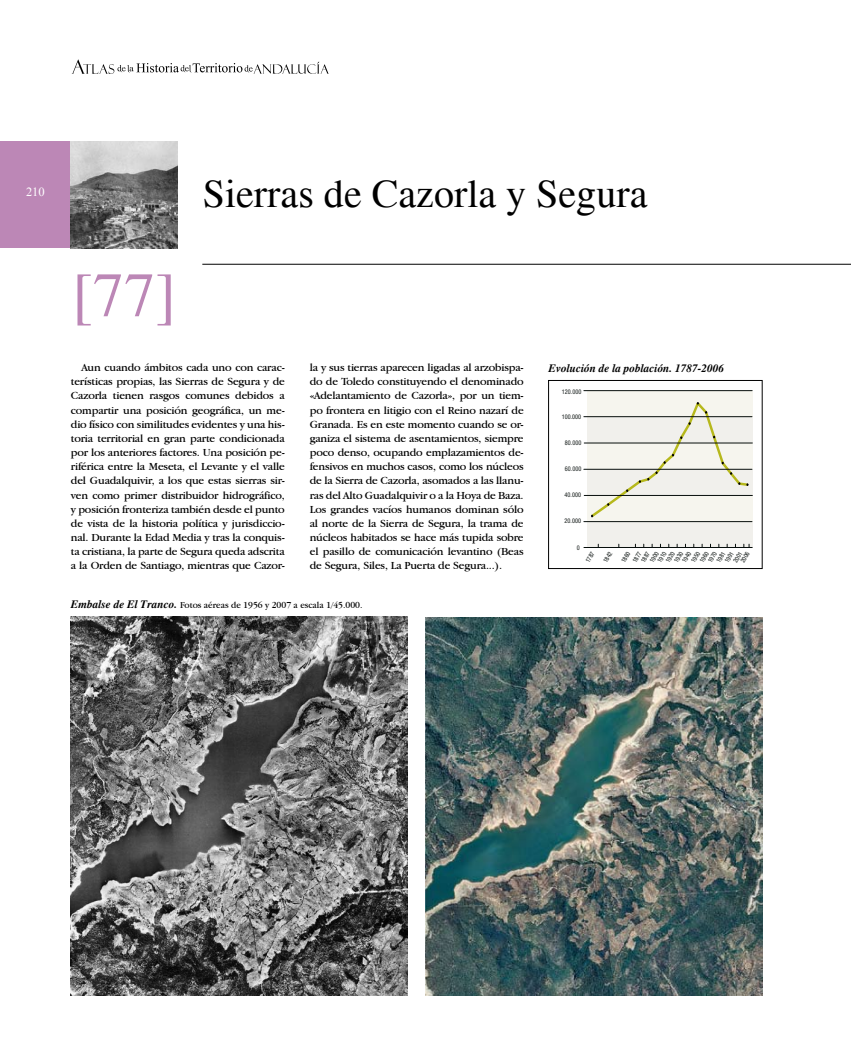
<style>
.page{position:relative;width:851px;height:1063px;background:#fff}
.page>*{position:absolute;margin:0;border:0;box-sizing:border-box;transform-origin:0 0}
.t1{font:62.5px "Times";color:#bc87b6}
.t2{font:40px "Times";color:#000}
.t3{font:12.5px "Times New Roman";color:#fff}
.t4{font:11.25px/14.1px "Garamond IT Cby BT";letter-spacing:-.015em;color:#000;text-align:justify}
.t5{font:italic 700 11.25px "Times";color:#000}
.t6{font:9.38px "Garamond IT Cby BT";color:#000;scale:.95 1}
.t7{font:condensed 6px/9.9px "Swiss 721 BT";color:#070e0c}
.s1{font-family:"Times";font-weight:700;font-style:italic;font-size:11.25px}
</style>
<div class="page">
<div style="left:0;top:142px;width:177px;height:106px;background:#bc87b6"></div>
<svg style="left:72px;top:60px;width:257px;height:14px"></svg>
<img style="left:71px;top:617px;width:336px;height:379px">
<img style="left:425px;top:617px;width:337px;height:379px">
<img style="left:71px;top:142px;width:106px;height:106px">
<div style="left:586px;top:522px;width:166px;height:25px;background:#f1f0ec"></div>
<hr style="left:584px;top:547px;width:167px;height:1px;background:#070e0c">
<div style="left:586px;top:417px;width:166px;height:26px;background:#f1f0ec"></div>
<div style="left:586px;top:496px;width:166px;height:25px;background:#f6f5ee"></div>
<div style="left:586px;top:391px;width:166px;height:26px;background:#f6f5ee"></div>
<hr style="left:583px;top:390px;width:169px;height:1px;background:#070e0c">
<hr style="left:583px;top:416px;width:168px;height:1px;background:#070e0c">
<hr style="left:584px;top:443px;width:168px;height:1px;background:#070e0c">
<hr style="left:584px;top:495px;width:168px;height:1px;background:#070e0c">
<hr style="left:583px;top:469px;width:168px;height:1px;background:#070e0c">
<hr style="left:583px;top:521px;width:168px;height:1px;background:#070e0c">
<svg style="left:588px;top:402px;width:162px;height:116px"></svg>
<div style="left:548px;top:380px;width:214px;height:189px;border:1px solid #000"></div>
<hr style="left:202px;top:264px;width:648px;height:1px;background:#000">
<p class="t3" style="left:26px;top:183px;width:20px">210</p>
<h1 class="t1" style="left:72px;top:260px;width:106px">[77]</h1>
<h2 class="t2" style="left:203px;top:171px;width:446px">Sierras de Cazorla y Segura</h2>
<p class="t4" style="left:71px;top:360px;width:215px;text-indent:11px">Aun cuando ámbitos cada uno con carac&shy;terísticas propias, las Sierras de Segura y de Cazorla tienen rasgos comunes debidos a compartir una posición geográfica, un me&shy;dio físico con similitudes evidentes y una his&shy;toria territorial en gran parte condicionada por los anteriores factores. Una posición pe&shy;riférica entre la Meseta, el Levante y el valle del Guadalquivir, a los que estas sierras sir&shy;ven como primer distribuidor hidrográfico, y posición fronteriza también desde el punto de vista de la historia política y jurisdiccio&shy;nal. Durante la Edad Media y tras la conquis&shy;ta cristiana, la parte de Segura queda adscrita a la Orden de Santiago, mientras que Cazor-</p>
<p class="t4" style="left:310px;top:360px;width:215px">la y sus tierras aparecen ligadas al arzobispa&shy;do de Toledo constituyendo el denominado «Adelantamiento de Cazorla», por un tiem&shy;po frontera en litigio con el Reino nazarí de Granada. Es en este momento cuando se or&shy;ganiza el sistema de asentamientos, siempre poco denso, ocupando emplazamientos de&shy;fensivos en muchos casos, como los núcleos de la Sierra de Cazorla, asomados a las llanu&shy;ras del Alto Guadalquivir o a la Hoya de Baza.<br>Los grandes vacíos humanos dominan sólo al norte de la Sierra de Segura, la trama de núcleos habitados se hace más tupida sobre el pasillo de comunicación levantino (Beas de Segura, Siles, La Puerta de Segura...).</p>
<p class="t6" style="left:71px;top:599px;width:308px"><span class="s1">Embalse de El Tranco.</span> Fotos aéreas de 1956 y 2007 a escala 1/45.000.</p>
<p class="t5" style="left:548px;top:361px;width:177px">Evolución de la población. 1787-2006</p>
<p class="t7" style="left:562px;top:387px;width:21px">120.000</p>
<p class="t7" style="left:561px;top:413px;width:21px">100.000</p>
<p class="t7" style="left:564px;top:438px;width:18px">80.000</p>
<p class="t7" style="left:564px;top:464px;width:18px">60.000</p>
<p class="t7" style="left:564px;top:491px;width:18px">40.000</p>
<p class="t7" style="left:564px;top:517px;width:18px">20.000</p>
<p class="t7" style="left:576px;top:544px;width:4px">0</p>
<p class="t7" style="left:738px;top:560px;width:13px;rotate:-60deg">2006</p>
<p class="t7" style="left:583px;top:560px;width:13px;rotate:-60deg">1787</p>
<p class="t7" style="left:601px;top:560px;width:13px;rotate:-60deg">1842</p>
<p class="t7" style="left:622px;top:555px;width:13px;text-indent:-6px;rotate:-60deg">1860<br>1877</p>
<p class="t7" style="left:642px;top:557px;width:13px;line-height:7.6px;text-indent:-4px;rotate:-60deg">1887<br>1900</p>
<p class="t7" style="left:655px;top:560px;width:13px;rotate:-60deg">1910</p>
<p class="t7" style="left:663px;top:560px;width:13px;rotate:-60deg">1920</p>
<p class="t7" style="left:672px;top:560px;width:13px;rotate:-60deg">1930</p>
<p class="t7" style="left:679px;top:560px;width:13px;rotate:-60deg">1940</p>
<p class="t7" style="left:689px;top:560px;width:13px;rotate:-60deg">1950</p>
<p class="t7" style="left:697px;top:560px;width:13px;rotate:-60deg">1960</p>
<p class="t7" style="left:705px;top:560px;width:13px;rotate:-60deg">1970</p>
<p class="t7" style="left:714px;top:560px;width:13px;rotate:-60deg">1981</p>
<p class="t7" style="left:722px;top:560px;width:13px;rotate:-60deg">1991</p>
<p class="t7" style="left:731px;top:560px;width:13px;rotate:-60deg">2001</p>
</div>
